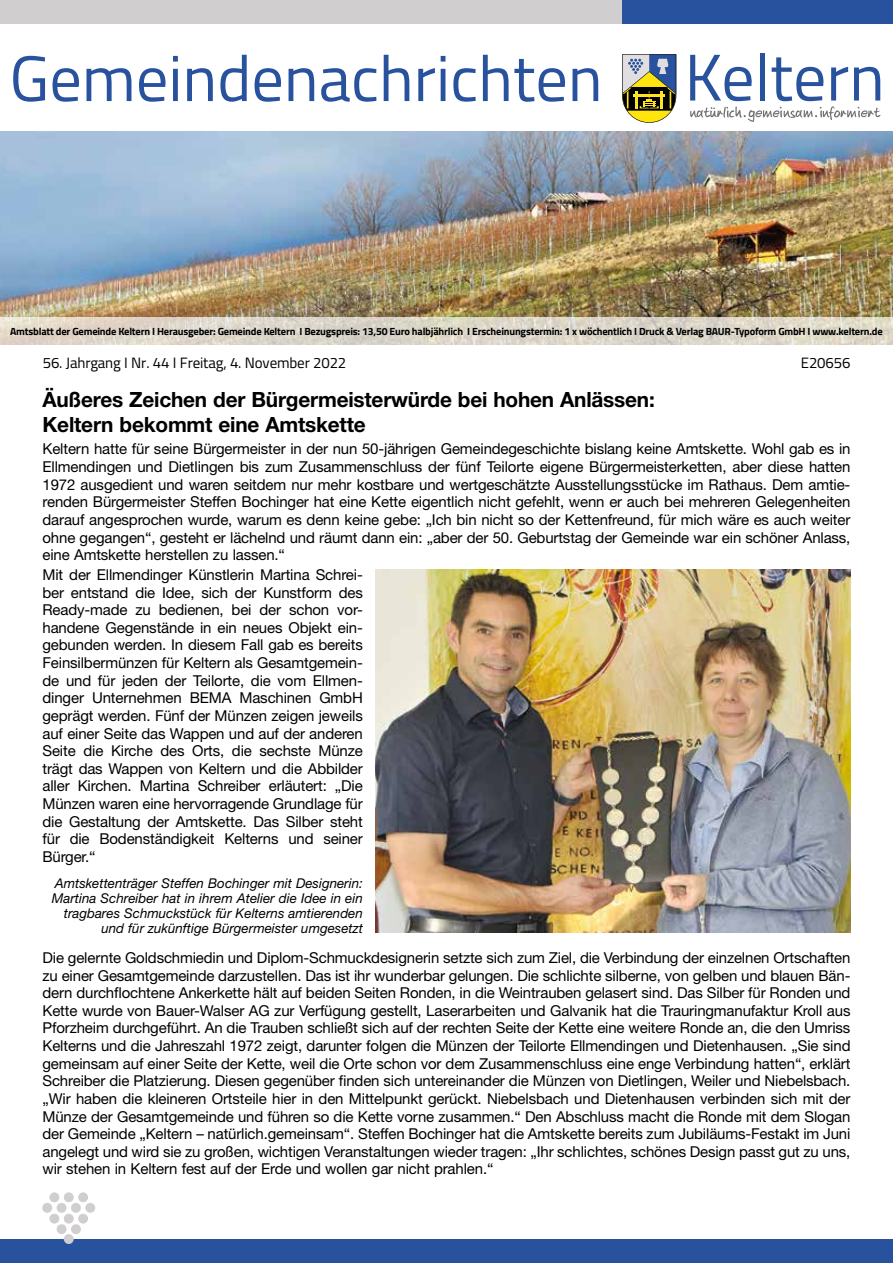
<style>
.page{position:relative;width:893px;height:1263px;background:#fff}
.page>*{position:absolute;margin:0;border:0;box-sizing:border-box;transform-origin:0 0}
.t1{font:64.5px "Cairo";color:#28529d}
.t2{font:700 21px/25.2px "Helvetica Neue LT Std";letter-spacing:-.01em;color:#000}
.t3{font:15px/17.7px "Helvetica Neue LT Std";letter-spacing:-.01em;color:#000;text-align:justify}
.t4{font:15px "Cairo";letter-spacing:-.01em;color:#000}
.t5{font:italic 13.5px/15px "Helvetica Neue LT Std";color:#000;text-align:right}
.t6{font:700 10.35px "Cairo";letter-spacing:-.02em;color:#000}
.s1{font-size:66px}
</style>
<div class="page">
<img style="left:0;top:132px;width:893px;height:186px">
<svg style="left:690px;top:106px;width:190px;height:16px"></svg>
<svg style="left:622px;top:54px;width:54px;height:69px"></svg>
<div style="left:0;top:0;width:622px;height:23px;background:#d0cecf"></div>
<div style="left:622px;top:0;width:271px;height:23px;background:#28529d"></div>
<div style="left:0;top:1239px;width:893px;height:24px;background:#28529d"></div>
<div style="left:64px;top:1192px;width:10px;height:10px;background:#d0cecf;border-radius:50%"></div>
<div style="left:64px;top:1234px;width:10px;height:10px;background:#d0cecf;border-radius:50%"></div>
<div style="left:64px;top:1214px;width:10px;height:9px;background:#d0cecf;border-radius:50%"></div>
<div style="left:57px;top:1203px;width:10px;height:10px;background:#d0cecf;border-radius:50%"></div>
<div style="left:57px;top:1224px;width:10px;height:10px;background:#d0cecf;border-radius:50%"></div>
<div style="left:49px;top:1192px;width:10px;height:10px;background:#d0cecf;border-radius:50%"></div>
<div style="left:49px;top:1214px;width:10px;height:9px;background:#d0cecf;border-radius:50%"></div>
<div style="left:43px;top:1203px;width:9px;height:10px;background:#d0cecf;border-radius:50%"></div>
<div style="left:78px;top:1192px;width:10px;height:10px;background:#d0cecf;border-radius:50%"></div>
<div style="left:78px;top:1214px;width:10px;height:9px;background:#d0cecf;border-radius:50%"></div>
<div style="left:71px;top:1203px;width:10px;height:10px;background:#d0cecf;border-radius:50%"></div>
<div style="left:71px;top:1224px;width:10px;height:10px;background:#d0cecf;border-radius:50%"></div>
<div style="left:85px;top:1203px;width:10px;height:10px;background:#d0cecf;border-radius:50%"></div>
<svg style="left:0;top:318px;width:893px;height:27px;fill:#ddd6c9"></svg>
<img style="left:376px;top:569px;width:474px;height:363px">
<h1 class="t1" style="left:10px;top:31px;width:877px">Gemeindenachrichten <span class="s1">Keltern</span></h1>
<p class="t6" style="left:10px;top:323px;width:874px">Amtsblatt der Gemeinde Keltern I Herausgeber: Gemeinde Keltern I Bezugspreis: 13,50 Euro halbjährlich I Erscheinungstermin: 1 x wöchentlich I Druck &amp; Verlag BAUR-Typoform GmbH I www.keltern.de</p>
<p class="t4" style="left:43px;top:351px;width:305px">56. Jahrgang I Nr. 44 I Freitag, 4. November 2022</p>
<p class="t4" style="left:801px;top:351px;width:51px">E20656</p>
<h2 class="t2" style="left:43px;top:387px;width:614px">Äußeres Zeichen der Bürgermeisterwürde bei hohen Anlässen:<br>Keltern bekommt eine Amtskette</h2>
<p class="t3" style="left:43px;top:440px;width:809px">Keltern hatte für seine Bürgermeister in der nun 50-jährigen Gemeindegeschichte bislang keine Amtskette. Wohl gab es in Ellmendingen und Dietlingen bis zum Zusammenschluss der fünf Teilorte eigene Bürgermeisterketten, aber diese hatten 1972 ausgedient und waren seitdem nur mehr kostbare und wertgeschätzte Ausstellungsstücke im Rathaus. Dem amtie&shy;renden Bürgermeister Steffen Bochinger hat eine Kette eigentlich nicht gefehlt, wenn er auch bei mehreren Gelegenheiten darauf angesprochen wurde, warum es denn keine gebe: „Ich bin nicht so der Kettenfreund, für mich wäre es auch weiter ohne gegangen“, gesteht er lächelnd und räumt dann ein: „aber der 50. Geburtstag der Gemeinde war ein schöner Anlass, eine Amtskette herstellen zu lassen.“</p>
<p class="t3" style="left:43px;top:566px;width:322px">Mit der Ellmendinger Künstlerin Martina Schrei&shy;ber entstand die Idee, sich der Kunstform des Ready-made zu bedienen, bei der schon vor&shy;handene Gegenstände in ein neues Objekt ein&shy;gebunden werden. In diesem Fall gab es bereits Feinsilbermünzen für Keltern als Gesamtgemein&shy;de und für jeden der Teilorte, die vom Ellmen&shy;dinger Unternehmen BEMA Maschinen GmbH geprägt werden. Fünf der Münzen zeigen jeweils auf einer Seite das Wappen und auf der anderen Seite die Kirche des Orts, die sechste Münze trägt das Wappen von Keltern und die Abbilder aller Kirchen. Martina Schreiber erläutert: „Die Münzen waren eine hervorragende Grundlage für die Gestaltung der Amtskette. Das Silber steht für die Bodenständigkeit Kelterns und seiner Bürger.“</p>
<p class="t5" style="left:52px;top:875px;width:312px">Amtskettenträger Steffen Bochinger mit Designerin:<br>Martina Schreiber hat in ihrem Atelier die Idee in ein tragbares Schmuckstück für Kelterns amtierenden und für zukünftige Bürgermeister umgesetzt</p>
<p class="t3" style="left:43px;top:948px;width:809px">Die gelernte Goldschmiedin und Diplom-Schmuckdesignerin setzte sich zum Ziel, die Verbindung der einzelnen Ortschaften zu einer Gesamtgemeinde darzustellen. Das ist ihr wunderbar gelungen. Die schlichte silberne, von gelben und blauen Bän&shy;dern durchflochtene Ankerkette hält auf beiden Seiten Ronden, in die Weintrauben gelasert sind. Das Silber für Ronden und Kette wurde von Bauer-Walser AG zur Verfügung gestellt, Laserarbeiten und Galvanik hat die Trauringmanufaktur Kroll aus Pforzheim durchgeführt. An die Trauben schließt sich auf der rechten Seite der Kette eine weitere Ronde an, die den Umriss Kelterns und die Jahreszahl 1972 zeigt, darunter folgen die Münzen der Teilorte Ellmendingen und Dietenhausen. „Sie sind gemeinsam auf einer Seite der Kette, weil die Orte schon vor dem Zusammenschluss eine enge Verbindung hatten“, erklärt Schreiber die Platzierung. Diesen gegenüber finden sich untereinander die Münzen von Dietlingen, Weiler und Niebelsbach. „Wir haben die kleineren Ortsteile hier in den Mittelpunkt gerückt. Niebelsbach und Dietenhausen verbinden sich mit der Münze der Gesamtgemeinde und führen so die Kette vorne zusammen.“ Den Abschluss macht die Ronde mit dem Slogan der Gemeinde „Keltern – natürlich.gemeinsam“. Steffen Bochinger hat die Amtskette bereits zum Jubiläums-Festakt im Juni angelegt und wird sie zu großen, wichtigen Veranstaltungen wieder tragen: „Ihr schlichtes, schönes Design passt gut zu uns, wir stehen in Keltern fest auf der Erde und wollen gar nicht prahlen.“</p>
</div>
